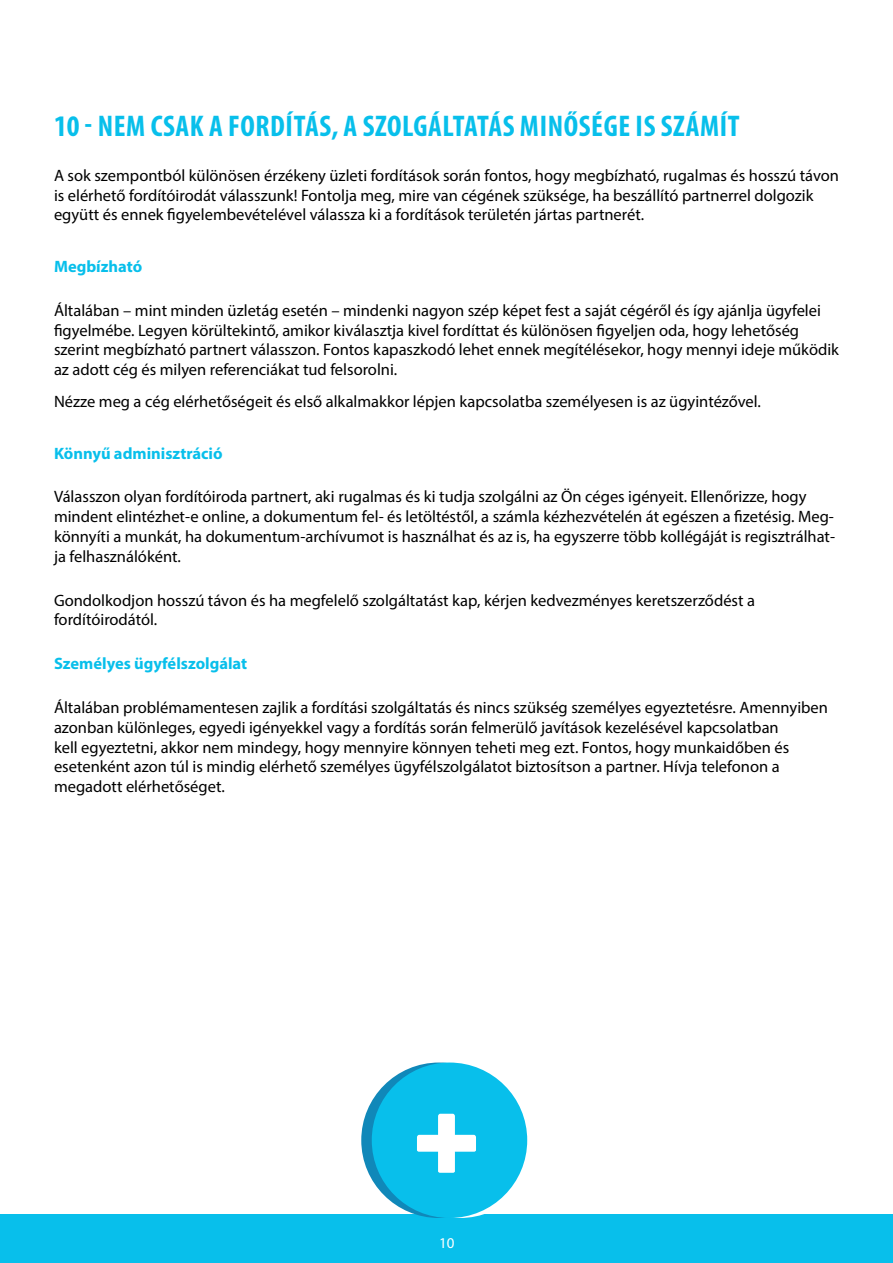
<style>
.page{position:relative;width:893px;height:1263px;background:#fff}
.page>*{position:absolute;margin:0;border:0;box-sizing:border-box;transform-origin:0 0}
.t1{font:700 condensed 30px "Myriad Pro";letter-spacing:.02em;color:#08bfeb}
.t2{font:16.5px/19.8px "Myriad Pro";color:#000}
.t3{font:700 16.5px "Myriad Pro";color:#08bfeb}
.t4{font:15px "Myriad Pro";color:#fff}
</style>
<div class="page">
<div style="left:0;top:1214px;width:893px;height:49px;background:#08bfeb"></div>
<div style="left:382px;top:1062px;width:156px;height:156px;background:#fff;border-radius:50%"></div>
<div style="left:361px;top:1062px;width:156px;height:156px;background:#1088b9;border-radius:50%"></div>
<div style="left:372px;top:1062px;width:155px;height:156px;background:#08bfeb;border-radius:50%"></div>
<svg style="left:417px;top:1114px;width:59px;height:59px"></svg>
<p class="t1" style="left:54px;top:107px;width:687px">10 - NEM CSAK A FORDÍTÁS, A SZOLGÁLTATÁS MINŐSÉGE IS SZÁMÍT</p>
<p class="t2" style="left:54px;top:165px;width:786px">A sok szempontból különösen érzékeny üzleti fordítások során fontos, hogy megbízható, rugalmas és hosszú távon is elérhető fordítóirodát válasszunk! Fontolja meg, mire van cégének szüksége, ha beszállító partnerrel dolgozik együtt és ennek figyelembevételével válassza ki a fordítások területén jártas partnerét.</p>
<p class="t3" style="left:54px;top:256px;width:90px">Megbízható</p>
<p class="t2" style="left:54px;top:300px;width:786px">Általában – mint minden üzletág esetén – mindenki nagyon szép képet fest a saját cégéről és így ajánlja ügyfelei figyelmébe. Legyen körültekintő, amikor kiválasztja kivel fordíttat és különösen figyeljen oda, hogy lehetőség szerint megbízható partnert válasszon. Fontos kapaszkodó lehet ennek megítélésekor, hogy mennyi ideje működik az adott cég és milyen referenciákat tud felsorolni.</p>
<p class="t2" style="left:54px;top:391px;width:708px">Nézze meg a cég elérhetőségeit és első alkalmakkor lépjen kapcsolatba személyesen is az ügyintézővel.</p>
<p class="t3" style="left:54px;top:442px;width:170px">Könnyű adminisztráció</p>
<p class="t2" style="left:54px;top:487px;width:783px">Válasszon olyan fordítóiroda partnert, aki rugalmas és ki tudja szolgálni az Ön céges igényeit. Ellenőrizze, hogy mindent elintézhet-e online, a dokumentum fel- és letöltéstől, a számla kézhezvételén át egészen a fizetésig. Meg&shy;könnyíti a munkát, ha dokumentum-archívumot is használhat és az is, ha egyszerre több kollégáját is regisztrálhat&shy;ja felhasználóként.</p>
<p class="t2" style="left:54px;top:590px;width:702px">Gondolkodjon hosszú távon és ha megfelelő szolgáltatást kap, kérjen kedvezményes keretszerződést a fordítóirodától.</p>
<p class="t3" style="left:54px;top:653px;width:195px">Személyes ügyfélszolgálat</p>
<p class="t2" style="left:54px;top:697px;width:775px">Általában problémamentesen zajlik a fordítási szolgáltatás és nincs szükség személyes egyeztetésre. Amennyiben azonban különleges, egyedi igényekkel vagy a fordítás során felmerülő javítások kezelésével kapcsolatban<br>kell egyeztetni, akkor nem mindegy, hogy mennyire könnyen teheti meg ezt. Fontos, hogy munkaidőben és esetenként azon túl is mindig elérhető személyes ügyfélszolgálatot biztosítson a partner. Hívja telefonon a megadott elérhetőséget.</p>
<p class="t4" style="left:439px;top:1233px;width:17px">10</p>
</div>
